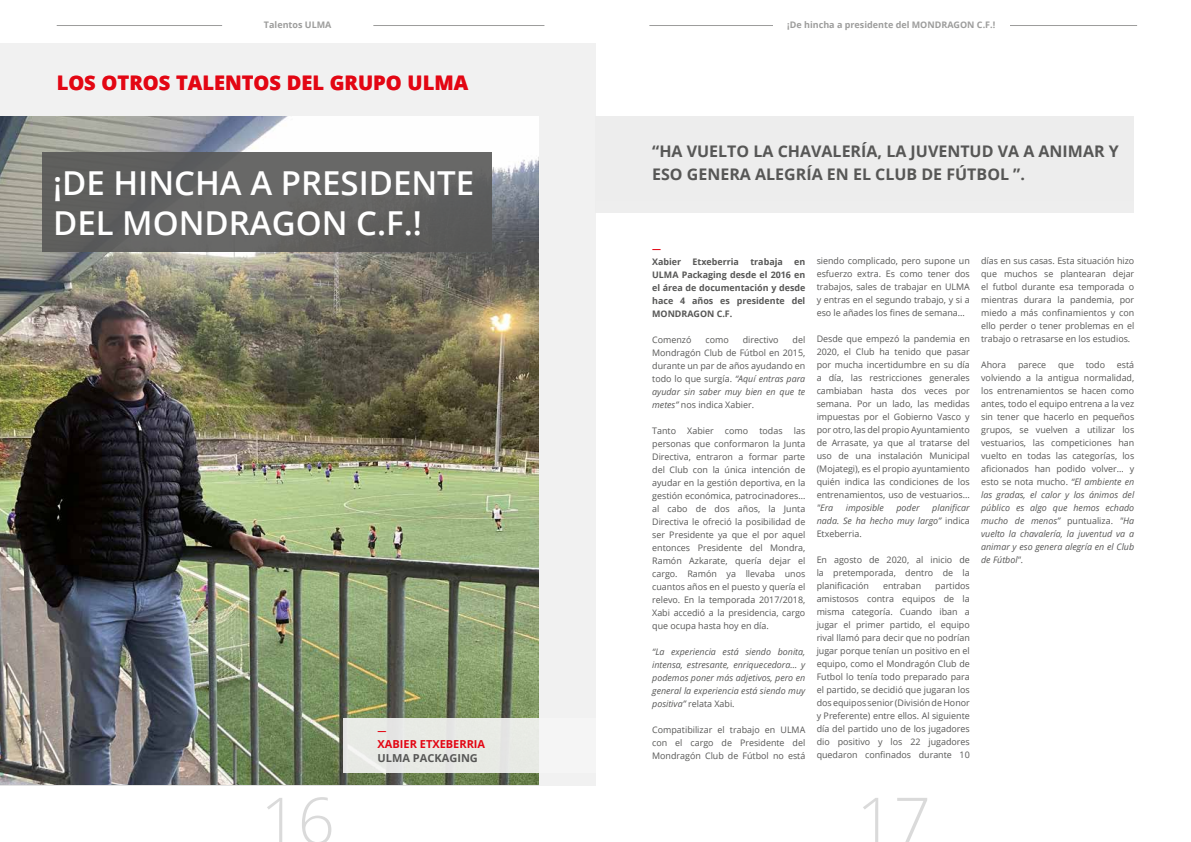
<style>
.page{position:relative;width:1191px;height:842px;background:#fff}
.page>*{position:absolute;margin:0;border:0;box-sizing:border-box;transform-origin:0 0}
.t1{font:300 65px "Open Sans";color:#dadada}
.t2{font:600 33px/39.6px "Open Sans";color:#fff}
.t3{font:800 20px "Open Sans";color:#e30613}
.t4{font:700 16px/23px "Open Sans";color:#575756}
.t5{font:700 11px "Open Sans";color:#e30613}
.t6{font:700 11px "Open Sans";color:#575756}
.t7{font:9px/13px "Open Sans";color:#575756;text-align:justify}
.t8{font:italic 9px/13px "Open Sans";color:#575756;text-align:justify}
.t9{font:700 9px/13px "Open Sans";color:#575756;text-align:justify}
.t10{font:700 9px "Open Sans";color:#9d9d9c}
.t11{font:700 9px "Open Sans";color:#e30613}
.s1{font-style:italic}
.s2{font-style:normal}
</style>
<div class="page">
<hr style="left:373px;top:25px;width:171px;height:1px;background:#9d9d9c">
<hr style="left:57px;top:25px;width:165px;height:1px;background:#9d9d9c">
<div style="left:0;top:43px;width:595px;height:742px;background:#ededed"></div>
<img style="left:0;top:116px;width:538px;height:669px">
<div style="left:43px;top:153px;width:449px;height:99px;background:#626261"></div>
<div style="left:343px;top:718px;width:252px;height:55px;background:linear-gradient(to right,#e4e6e1,#f1f2f0)"></div>
<hr style="left:966px;top:25px;width:171px;height:1px;background:#9d9d9c">
<hr style="left:649px;top:25px;width:165px;height:1px;background:#9d9d9c">
<div style="left:595px;top:117px;width:539px;height:96px;background:#ededed"></div>
<div style="left:773px;top:17px;width:236px;height:15px;background:#fff"></div>
<p class="t10" style="left:264px;top:18px;width:69px">Talentos ULMA</p>
<h3 class="t3" style="left:57px;top:67px;width:413px">LOS OTROS TALENTOS DEL GRUPO ULMA</h3>
<h2 class="t2" style="left:53px;top:163px;width:423px">¡DE HINCHA A PRESIDENTE<br>DEL MONDRAGON C.F.!</h2>
<h1 class="t1" style="left:261px;top:776px;width:76px">16</h1>
<p class="t11" style="left:377px;top:724px;width:10px">—</p>
<p class="t5" style="left:377px;top:736px;width:109px">XABIER ETXEBERRIA</p>
<p class="t6" style="left:377px;top:750px;width:102px">ULMA PACKAGING</p>
<p class="t10" style="left:787px;top:18px;width:209px">¡De hincha a presidente del MONDRAGON C.F.!</p>
<h3 class="t4" style="left:652px;top:140px;width:468px">“HA VUELTO LA CHAVALERÍA, LA JUVENTUD VA A ANIMAR Y<br>ESO GENERA ALEGRÍA EN EL CLUB DE FÚTBOL ”.</h3>
<p class="t11" style="left:652px;top:242px;width:10px">—</p>
<p class="t9" style="left:652px;top:255px;width:30px">Xabier</p>
<p class="t9" style="left:692px;top:255px;width:48px">Etxeberria</p>
<p class="t9" style="left:750px;top:255px;width:34px">trabaja</p>
<p class="t9" style="left:652px;top:255px;width:155px;text-indent:142px">en ULMA Packaging desde el 2016 en el área de documentación y desde hace 4 años es presidente del MONDRAGON C.F.</p>
<p class="t7" style="left:652px;top:333px;width:41px">Comenzó</p>
<p class="t7" style="left:705px;top:333px;width:25px">como</p>
<p class="t7" style="left:743px;top:333px;width:37px">directivo</p>
<p class="t7" style="left:652px;top:333px;width:155px;text-indent:140px">del Mondragón Club de Fútbol en 2015, durante un par de años ayudando en todo lo que surgía. <span class="s1">“Aquí entras para ayudar sin saber muy bien en que te metes”</span> nos indica Xabier.</p>
<p class="t7" style="left:652px;top:424px;width:155px">Tanto Xabier como todas las personas que conformaron la Junta Directiva, entraron a formar parte del Club con la única intención de ayudar en la gestión deportiva, en la gestión económica, patrocinadores… al cabo de dos años, la Junta Directiva le ofreció la posibilidad de ser Presidente ya que el por aquel entonces Presidente del Mondra, Ramón Azkarate, quería dejar el cargo. Ramón ya llevaba unos cuantos años en el puesto y quería el relevo. En la temporada 2017/2018, Xabi accedió a la presidencia, cargo que ocupa hasta hoy en día.</p>
<p class="t8" style="left:652px;top:644px;width:155px">“La experiencia está siendo bonita, intensa, estresante, enriquecedora… y podemos poner más adjetivos, pero en general la experiencia está siendo muy positiva” <span class="s2">relata Xabi.</span></p>
<p class="t7" style="left:652px;top:722px;width:155px">Compatibilizar el trabajo en ULMA con el cargo de Presidente del Mondragón Club de Fútbol no está</p>
<p class="t7" style="left:816px;top:254px;width:155px">siendo complicado, pero supone un esfuerzo extra. Es como tener dos trabajos, sales de trabajar en ULMA y entras en el segundo trabajo, y si a eso le añades los fines de semana...</p>
<p class="t7" style="left:816px;top:332px;width:155px">Desde que empezó la pandemia en 2020, el Club ha tenido que pasar por mucha incertidumbre en su día a día, las restricciones generales cambiaban hasta dos veces por semana. Por un lado, las medidas impuestas por el Gobierno Vasco y por otro, las del propio Ayuntamiento de Arrasate, ya que al tratarse del uso de una instalación Municipal (Mojategi), es el propio ayuntamiento quién indica las condiciones de los entrenamientos, uso de vestuarios...</p>
<p class="t8" style="left:816px;top:501px;width:18px">"Era</p>
<p class="t8" style="left:846px;top:501px;width:40px">imposible</p>
<p class="t8" style="left:896px;top:501px;width:25px">poder</p>
<p class="t8" style="left:816px;top:501px;width:155px;text-indent:116px">planificar nada. Se ha hecho muy largo” <span class="s2">indica Etxeberria.</span></p>
<p class="t7" style="left:816px;top:553px;width:155px">En agosto de 2020, al inicio de la pretemporada, dentro de la planificación</p>
<p class="t7" style="left:816px;top:579px;width:155px;text-indent:119px">partidos amistosos contra equipos de la misma categoría. Cuando iban a jugar el primer partido, el equipo rival llamó para decir que no podrían jugar porque tenían un positivo en el equipo, como el Mondragón Club de Futbol lo tenía todo preparado para el partido, se decidió que jugaran los dos equipos senior (División de Honor y Preferente) entre ellos. Al siguiente día del partido uno de los jugadores dio positivo y los 22 jugadores quedaron confinados durante 10</p>
<p class="t7" style="left:883px;top:579px;width:40px">entraban</p>
<p class="t7" style="left:981px;top:254px;width:155px">días en sus casas. Esta situación hizo que muchos se plantearan dejar el futbol durante esa temporada o mientras durara la pandemia, por miedo a más confinamientos y con ello perder o tener problemas en el trabajo o retrasarse en los estudios.</p>
<p class="t7" style="left:981px;top:358px;width:27px">Ahora</p>
<p class="t7" style="left:1018px;top:358px;width:30px">parece</p>
<p class="t7" style="left:1058px;top:358px;width:17px">que</p>
<p class="t7" style="left:1085px;top:358px;width:21px">todo</p>
<p class="t7" style="left:981px;top:358px;width:155px;text-indent:136px">está volviendo a la antigua normalidad, los entrenamientos se hacen como antes, todo el equipo entrena a la vez sin tener que hacerlo en pequeños grupos, se vuelven a utilizar los vestuarios, las competiciones han vuelto en todas las categorías, los aficionados han podido volver… y esto se nota mucho. <span class="s1">“El ambiente en las gradas, el calor y los ánimos del público es algo que hemos echado mucho de menos”</span> puntualiza. <span class="s1">"Ha vuelto la chavalería, la juventud va a animar y eso genera alegría en el Club de Fútbol".</span></p>
<h1 class="t1" style="left:856px;top:776px;width:76px">17</h1>
</div>
